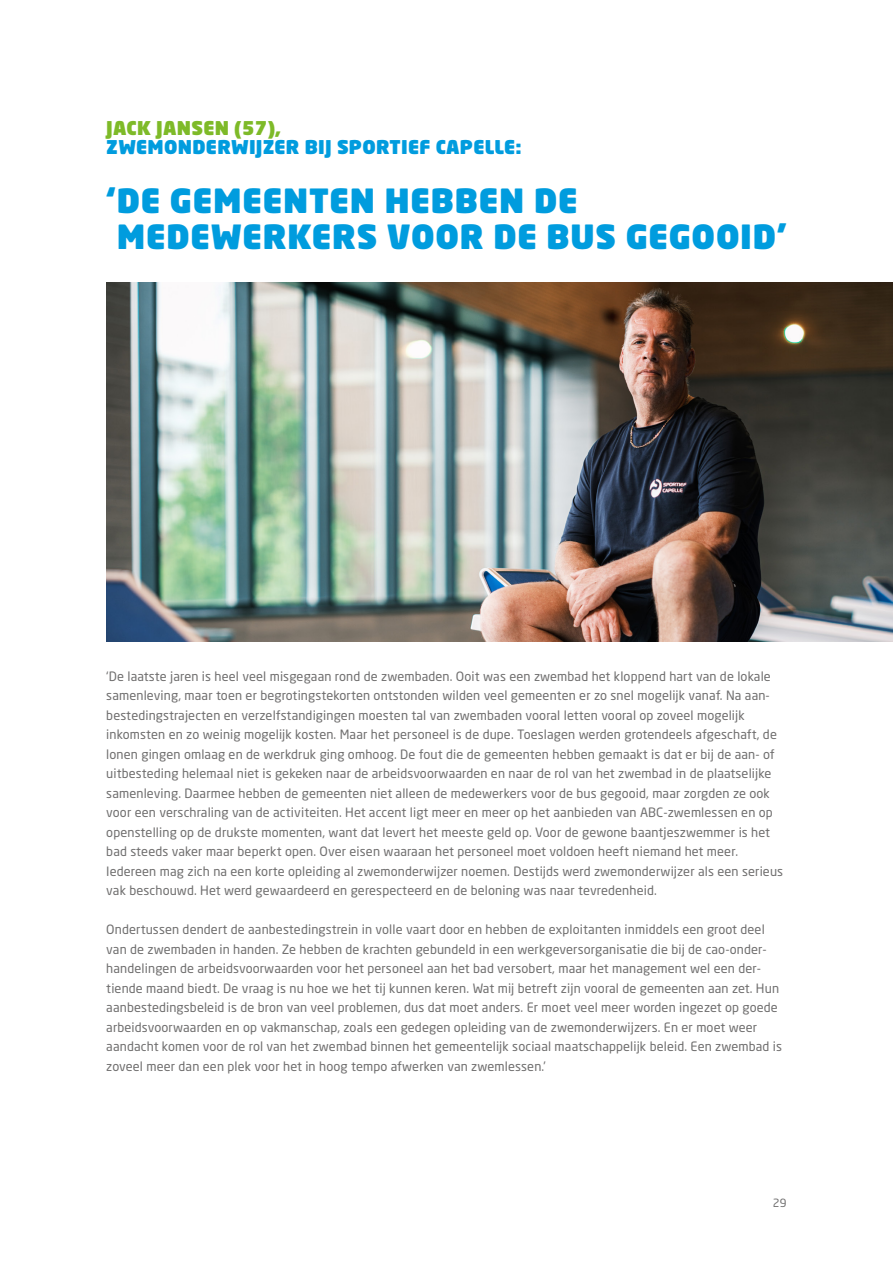
<style>
.page{position:relative;width:893px;height:1263px;background:#fff}
.page>*{position:absolute;margin:0;border:0;box-sizing:border-box;transform-origin:0 0}
.t1{font:900 33px/36px "Neo Sans Pro";letter-spacing:.02em;color:#009cde}
.t2{font:900 18.75px "Neo Sans Pro";letter-spacing:.015em;color:#009cde}
.t3{font:900 18.75px "Neo Sans Pro";letter-spacing:.015em;color:#7eba28}
.t4{font:12.75px/19.5px "Neo Sans Pro";letter-spacing:.01em;color:#706f6f}
.t5{font:11.25px "Neo Sans Pro";color:#706f6f}
</style>
<div class="page">
<img style="left:106px;top:282px;width:787px;height:360px">
<h2 class="t3" style="left:106px;top:115px;width:176px">JACK JANSEN (57),</h2>
<h2 class="t2" style="left:106px;top:135px;width:416px">ZWEMONDERWIJZER BIJ SPORTIEF CAPELLE:</h2>
<h1 class="t1" style="left:117px;top:181px;width:671px;text-indent:-10px">‘DE GEMEENTEN HEBBEN DE<br>MEDEWERKERS VOOR DE BUS GEGOOID’</h1>
<p class="t4" style="left:106px;top:666px;width:678px">‘De laatste jaren is heel veel misgegaan rond de zwembaden. Ooit was een zwembad het kloppend hart van de lokale samenleving, maar toen er begrotingstekorten ontstonden wilden veel gemeenten er zo snel mogelijk vanaf. Na aan&shy;bestedingstrajecten en verzelfstandigingen moesten tal van zwembaden vooral letten vooral op zoveel mogelijk inkomsten en zo weinig mogelijk kosten. Maar het personeel is de dupe. Toeslagen werden grotendeels afgeschaft, de lonen gingen omlaag en de werkdruk ging omhoog. De fout die de gemeenten hebben gemaakt is dat er bij de aan- of uitbesteding helemaal niet is gekeken naar de arbeidsvoorwaarden en naar de rol van het zwembad in de plaatselijke samenleving. Daarmee hebben de gemeenten niet alleen de medewerkers voor de bus gegooid, maar zorgden ze ook voor een verschraling van de activiteiten. Het accent ligt meer en meer op het aanbieden van ABC-zwemlessen en op openstelling op de drukste momenten, want dat levert het meeste geld op. Voor de gewone baantjeszwemmer is het bad steeds vaker maar beperkt open. Over eisen waaraan het personeel moet voldoen heeft niemand het meer.<br>Iedereen mag zich na een korte opleiding al zwemonderwijzer noemen. Destijds werd zwemonderwijzer als een serieus vak beschouwd. Het werd gewaardeerd en gerespecteerd en de beloning was naar tevredenheid.</p>
<p class="t4" style="left:106px;top:919px;width:677px">Ondertussen dendert de aanbestedingstrein in volle vaart door en hebben de exploitanten inmiddels een groot deel van de zwembaden in handen. Ze hebben de krachten gebundeld in een werkgeversorganisatie die bij de cao-onder&shy;handelingen de arbeidsvoorwaarden voor het personeel aan het bad versobert, maar het management wel een der&shy;tiende maand biedt. De vraag is nu hoe we het tij kunnen keren. Wat mij betreft zijn vooral de gemeenten aan zet. Hun aanbestedingsbeleid is de bron van veel problemen, dus dat moet anders. Er moet veel meer worden ingezet op goede arbeidsvoorwaarden en op vakmanschap, zoals een gedegen opleiding van de zwemonderwijzers. En er moet weer aandacht komen voor de rol van het zwembad binnen het gemeentelijk sociaal maatschappelijk beleid. Een zwembad is zoveel meer dan een plek voor het in hoog tempo afwerken van zwemlessen.’</p>
<p class="t5" style="left:773px;top:1196px;width:15px">29</p>
</div>
